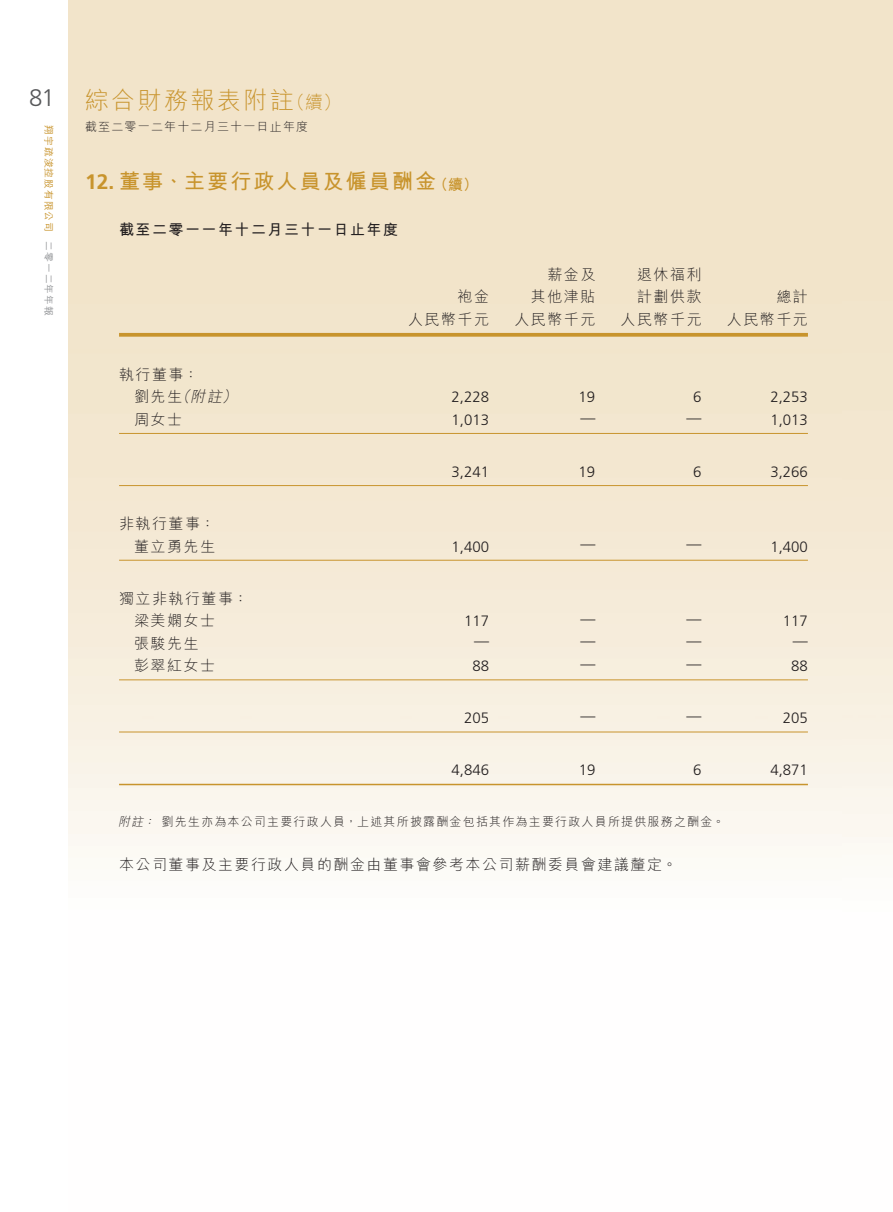
<style>
.page{position:relative;width:893px;height:1212px;background:#fff}
.page>*{position:absolute;margin:0;border:0;box-sizing:border-box;transform-origin:0 0}
.t1{font:300 24px "M Hei HK";letter-spacing:.1em;color:#c8942d}
.t2{font:300 24px "Frutiger LT Std";color:#57585a}
.t3{font:700 21px "M Hei HK";letter-spacing:.1em;color:#c8942d}
.t4{font:300 15px/22.5px "M Hei HK";letter-spacing:.1em;color:#231f20}
.t5{font:300 15px "Frutiger LT Std";color:#231f20}
.t6{font:700 15px "M Hei HK";letter-spacing:.1em;color:#231f20}
.t7{font:300 12px "M Hei HK";letter-spacing:.1em;color:#231f20}
.t8{font:500 9.75px "M Hei HK";letter-spacing:.1em;color:#c8942d}
.s1{font-size:18px}
.s2{color:#939598}
.s3{font-family:"Frutiger LT Std"}
.s4{font-size:15px}
.s5{font-style:italic}
</style>
<div class="page">
<hr style="left:119px;top:433px;width:689px;height:1px;background:#c8942d">
<hr style="left:119px;top:485px;width:689px;height:1px;background:#c8942d">
<hr style="left:119px;top:560px;width:689px;height:1px;background:#c8942d">
<hr style="left:119px;top:679px;width:689px;height:1px;background:#c8942d">
<hr style="left:119px;top:732px;width:689px;height:1px;background:#c8942d">
<hr style="left:119px;top:784px;width:689px;height:1px;background:#c8942d">
<svg style="left:119px;top:333px;width:689px;height:4px;fill:#c8942d"></svg>
<h1 class="t1" style="left:85px;top:91px;width:258px">綜合財務報表附註<span class="s1">（續）</span></h1>
<h1 class="t2" style="left:29px;top:88px;width:27px">81</h1>
<p class="t8" style="left:53px;top:125px;width:192px;rotate:90deg">翔宇疏浚控股有限公司 <span class="s2">二零一二年年報</span></p>
<p class="t7" style="left:85px;top:122px;width:225px">截至二零一二年十二月三十一日止年度</p>
<h2 class="t3" style="left:85px;top:173px;width:394px"><span class="s3">12.</span> 董事、主要行政人員及僱員酬金<span class="s4">（續）</span></h2>
<p class="t6" style="left:119px;top:223px;width:281px">截至二零一一年十二月三十一日止年度</p>
<p class="t4" style="left:531px;top:265px;width:66px;text-align:right">薪金及其他津貼</p>
<p class="t4" style="left:637px;top:265px;width:66px">退休福利計劃供款</p>
<p class="t4" style="left:457px;top:287px;width:33px">袍金</p>
<p class="t4" style="left:776px;top:287px;width:33px">總計</p>
<p class="t4" style="left:408px;top:310px;width:82px">人民幣千元</p>
<p class="t4" style="left:514px;top:310px;width:83px">人民幣千元</p>
<p class="t4" style="left:621px;top:310px;width:82px">人民幣千元</p>
<p class="t4" style="left:727px;top:310px;width:83px">人民幣千元</p>
<p class="t4" style="left:134px;top:365px;width:107px;text-indent:-15px">執行董事：<br>劉先生<span class="s5">（附註）</span></p>
<p class="t5" style="left:451px;top:391px;width:39px">2,228</p>
<p class="t5" style="left:579px;top:391px;width:18px">19</p>
<p class="t5" style="left:693px;top:391px;width:10px">6</p>
<p class="t5" style="left:770px;top:391px;width:39px">2,253</p>
<p class="t4" style="left:134px;top:410px;width:49px">周女士</p>
<p class="t5" style="left:451px;top:414px;width:39px">1,013</p>
<p class="t5" style="left:580px;top:411px;width:16px">—</p>
<p class="t5" style="left:687px;top:411px;width:16px">—</p>
<p class="t5" style="left:770px;top:414px;width:39px">1,013</p>
<p class="t5" style="left:451px;top:466px;width:39px">3,241</p>
<p class="t5" style="left:579px;top:466px;width:18px">19</p>
<p class="t5" style="left:693px;top:466px;width:10px">6</p>
<p class="t5" style="left:770px;top:466px;width:39px">3,266</p>
<p class="t4" style="left:119px;top:514px;width:97px;text-align:right">非執行董事：董立勇先生</p>
<p class="t5" style="left:451px;top:540px;width:39px">1,400</p>
<p class="t5" style="left:580px;top:538px;width:16px">—</p>
<p class="t5" style="left:687px;top:538px;width:16px">—</p>
<p class="t5" style="left:770px;top:540px;width:39px">1,400</p>
<p class="t4" style="left:134px;top:589px;width:115px;text-indent:-15px">獨立非執行董事：梁美嫻女士</p>
<p class="t5" style="left:464px;top:615px;width:27px">117</p>
<p class="t5" style="left:580px;top:613px;width:16px">—</p>
<p class="t5" style="left:687px;top:613px;width:16px">—</p>
<p class="t5" style="left:783px;top:615px;width:27px">117</p>
<p class="t4" style="left:134px;top:634px;width:66px">張駿先生</p>
<p class="t5" style="left:474px;top:635px;width:16px">—</p>
<p class="t5" style="left:580px;top:635px;width:16px">—</p>
<p class="t5" style="left:687px;top:635px;width:16px">—</p>
<p class="t5" style="left:793px;top:635px;width:16px">—</p>
<p class="t4" style="left:134px;top:656px;width:82px">彭翠紅女士</p>
<p class="t5" style="left:472px;top:660px;width:18px">88</p>
<p class="t5" style="left:580px;top:658px;width:16px">—</p>
<p class="t5" style="left:687px;top:658px;width:16px">—</p>
<p class="t5" style="left:791px;top:660px;width:18px">88</p>
<p class="t5" style="left:464px;top:712px;width:27px">205</p>
<p class="t5" style="left:580px;top:710px;width:16px">—</p>
<p class="t5" style="left:687px;top:710px;width:16px">—</p>
<p class="t5" style="left:783px;top:712px;width:27px">205</p>
<p class="t5" style="left:451px;top:764px;width:39px">4,846</p>
<p class="t5" style="left:579px;top:764px;width:18px">19</p>
<p class="t5" style="left:693px;top:764px;width:10px">6</p>
<p class="t5" style="left:770px;top:764px;width:39px">4,871</p>
<p class="t7" style="left:118px;top:817px;width:608px"><span class="s5">附註：</span>劉先生亦為本公司主要行政人員，上述其所披露酬金包括其作為主要行政人員所提供服務之酬金。</p>
<p class="t4" style="left:119px;top:855px;width:560px">本公司董事及主要行政人員的酬金由董事會參考本公司薪酬委員會建議釐定。</p>
</div>
